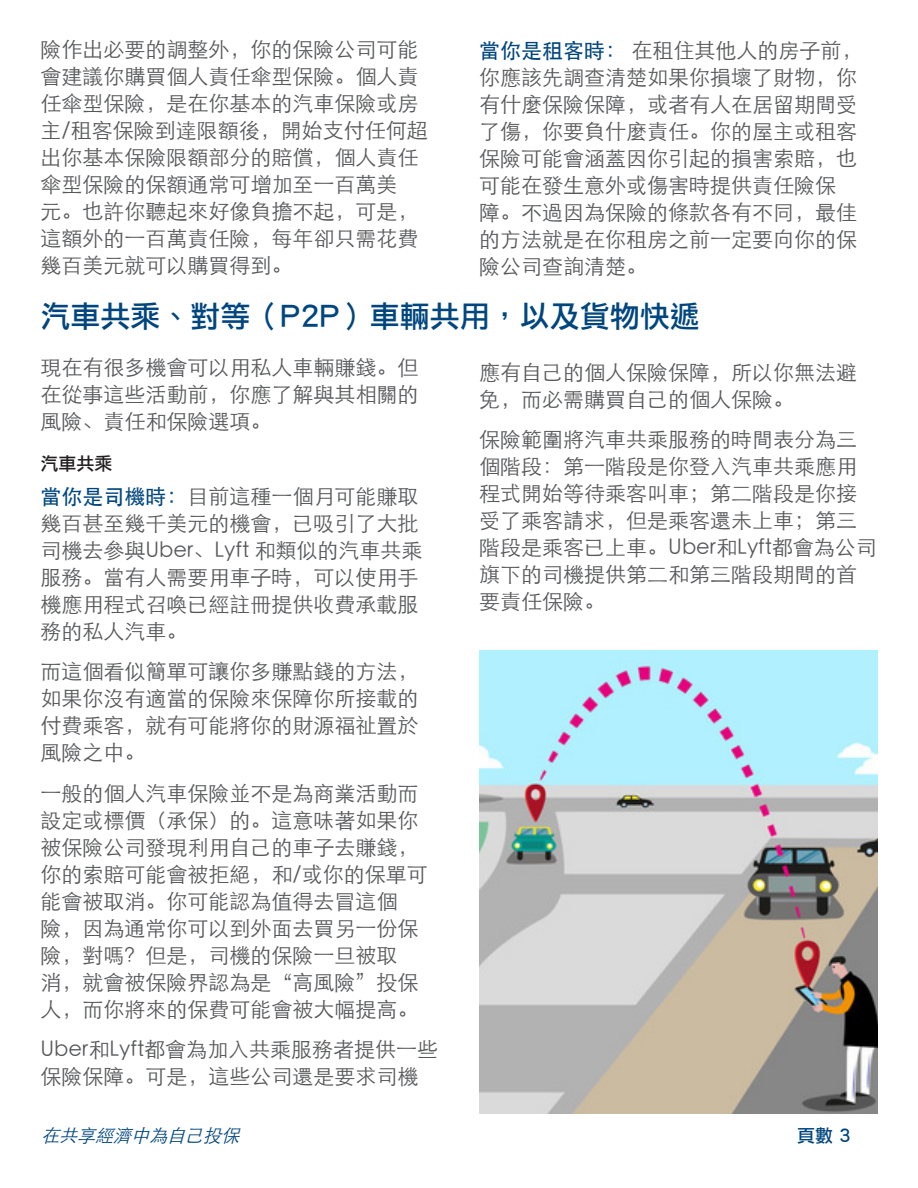
<style>
.page{position:relative;width:918px;height:1188px;background:#fff}
.page>*{position:absolute;margin:0;border:0;box-sizing:border-box;transform-origin:0 0}
.Subheads{font:30px "Li Hei Pro";color:#00467e}
.Text{font:300 21px/27px "ST Heiti SC";color:#57585a}
.t1{font:italic 300 18px "ST Heiti SC";color:#00467e}
.Subheads-2{font:18px "Li Hei Pro";color:#231f20}
.t2{font:18px "Li Hei Pro";color:#00467e}
.s1{font-weight:500;color:#00467e}
</style>
<div class="page">
<img style="left:479px;top:651px;width:399px;height:463px">
<p class="Text" style="left:40px;top:34px;width:389px">險作出必要的調整外，你的保險公司可能會建議你購買個人責任傘型保險。個人責任傘型保險，是在你基本的汽車保險或房主/租客保險到達限額後，開始支付任何超出你基本保險限額部分的賠償，個人責任傘型保險的保額通常可增加至一百萬美<br>元。也許你聽起來好像負擔不起，可是，這額外的一百萬責任險，每年卻只需花費幾百美元就可以購買得到。</p>
<p class="Text" style="left:479px;top:34px;width:385px"><span class="s1">當你是租客時：</span> 在租住其他人的房子前，你應該先調查清楚如果你損壞了財物，你有什麼保險保障，或者有人在居留期間受了傷，你要負什麼責任。你的屋主或租客保險可能會涵蓋因你引起的損害索賠，也可能在發生意外或傷害時提供責任險保障。不過因為保險的條款各有不同，最佳的方法就是在你租房之前一定要向你的保險公司查詢清楚。</p>
<p class="Subheads" style="left:40px;top:301px;width:661px">汽車共乘、對等（P2P）車輛共用，以及貨物快遞</p>
<p class="Text" style="left:40px;top:352px;width:379px;text-align:justify">現在有很多機會可以用私人車輛賺錢。但在從事這些活動前，你應了解與其相關的風險、責任和保險選項。</p>
<p class="Subheads-2" style="left:40px;top:454px;width:73px">汽車共乘</p>
<p class="Text" style="left:40px;top:480px;width:383px"><span class="s1">當你是司機時：</span>目前這種一個月可能賺取幾百甚至幾千美元的機會，已吸引了大批司機去參與Uber、Lyft 和類似的汽車共乘服務。當有人需要用車子時，可以使用手機應用程式召喚已經註冊提供收費承載服務的私人汽車。</p>
<p class="Text" style="left:40px;top:656px;width:379px;text-align:justify">而這個看似簡單可讓你多賺點錢的方法，如果你沒有適當的保險來保障你所接載的付費乘客，就有可能將你的財源福祉置於風險之中。</p>
<p class="Text" style="left:40px;top:777px;width:389px">一般的個人汽車保險並不是為商業活動而設定或標價（承保）的。這意味著如果你被保險公司發現利用自己的車子去賺錢，你的索賠可能會被拒絕，和/或你的保單可能會被取消。你可能認為值得去冒這個<br>險，因為通常你可以到外面去買另一份保險，對嗎？但是，司機的保險一旦被取<br>消，就會被保險界認為是“高風險”投保人，而你將來的保費可能會被大幅提高。</p>
<p class="Text" style="left:40px;top:1034px;width:399px">Uber和Lyft都會為加入共乘服務者提供一些保險保障。可是，這些公司還是要求司機</p>
<p class="Text" style="left:479px;top:356px;width:379px">應有自己的個人保險保障，所以你無法避免，而必需購買自己的個人保險。</p>
<p class="Text" style="left:479px;top:424px;width:399px">保險範圍將汽車共乘服務的時間表分為三個階段：第一階段是你登入汽車共乘應用程式開始等待乘客叫車；第二階段是你接受了乘客請求，但是乘客還未上車；第三階段是乘客已上車。Uber和Lyft都會為公司旗下的司機提供第二和第三階段期間的首要責任保險。</p>
<p class="t1" style="left:41px;top:1120px;width:207px">在共享經濟中為自己投保</p>
<p class="t2" style="left:797px;top:1126px;width:55px">頁數 3</p>
</div>
